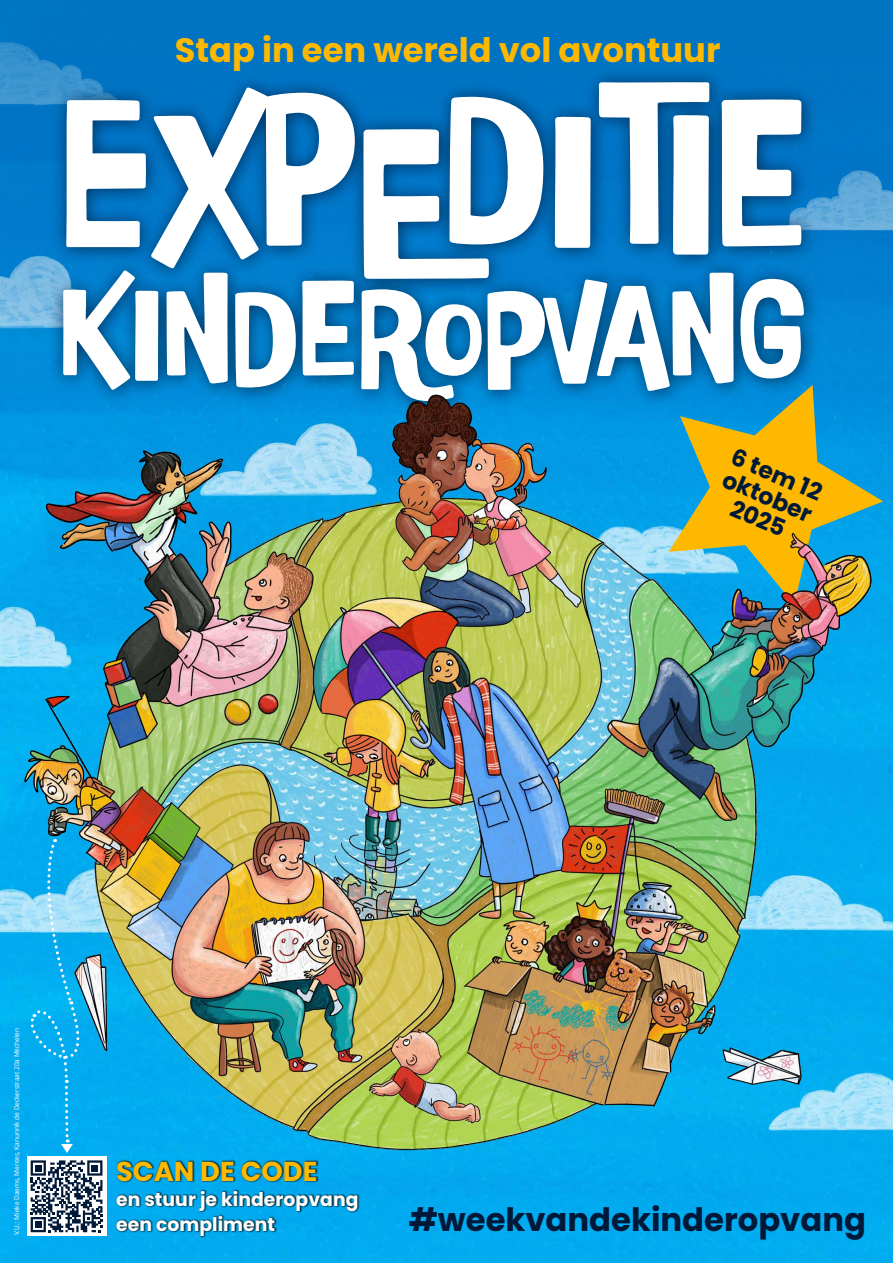
<style>
.page{position:relative;width:893px;height:1263px;background:#fff}
.page>*{position:absolute;margin:0;border:0;box-sizing:border-box;transform-origin:0 0}
.t1{font:700 241.65px "P22 Nudgewink Pro";color:#fff}
.t2{font:700 156.07px "P22 Nudgewink Pro";color:#fff}
.t3{font:700 33.75px "Poppins";color:#feb800}
.t4{font:700 32.25px "Poppins";color:#011938}
.t5{font:700 27.3px "Poppins";color:#feb800}
.t6{font:700 23.55px/23.9px "Poppins";color:#011938;text-align:center}
.t7{font:700 18.83px/24.8px "Poppins";color:#fff}
.t8{font:6.75px "Open Sans";color:#fff;scale:.96 1}
</style>
<div class="page">
<div style="left:0;top:1186px;width:893px;height:77px;background:#02abf0"></div>
<svg style="left:0;top:0;width:893px;height:379px;background:#097bc7"></svg>
<svg style="left:822px;top:359px;width:71px;height:20px"></svg>
<div style="left:116px;top:1159px;width:244px;height:79px;background:#000;opacity:.75"></div>
<div style="left:27px;top:1157px;width:79px;height:79px;background:linear-gradient(to right,#fff,#fff)"></div>
<svg style="left:31px;top:1186px;width:71px;height:46px"></svg>
<div style="left:35px;top:1221px;width:7px;height:7px;background:#011938"></div>
<div style="left:48px;top:67px;width:774px;height:352px;background:#011938;opacity:.75"></div>
<img style="left:0;top:379px;width:893px;height:807px">
<svg style="left:24px;top:839px;width:74px;height:314px;background:#29b5ed"></svg>
<h3 class="t3" style="left:175px;top:31px;width:547px">Stap in een wereld vol avontuur</h3>
<h1 class="t1" style="left:59px;top:41px;width:747px">EXPEDITIE</h1>
<h2 class="t2" style="left:59px;top:243px;width:748px">KINDERoPVANG</h2>
<h3 class="t6" style="left:737px;top:445px;width:98px;rotate:23deg">6 tem 12 oktober<br>2025</h3>
<p class="t8" style="left:12px;top:1235px;width:218px;rotate:-90deg">V.U.: Mieke Daems, Mentes, Kanunnik de Deckerstraat 20a Mechelen</p>
<h3 class="t5" style="left:116px;top:1156px;width:203px">SCAN DE CODE</h3>
<h3 class="t7" style="left:116px;top:1187px;width:244px">en stuur je kinderopvang een compliment</h3>
<h3 class="t4" style="left:409px;top:1201px;width:459px">#weekvandekinderopvang</h3>
</div>
